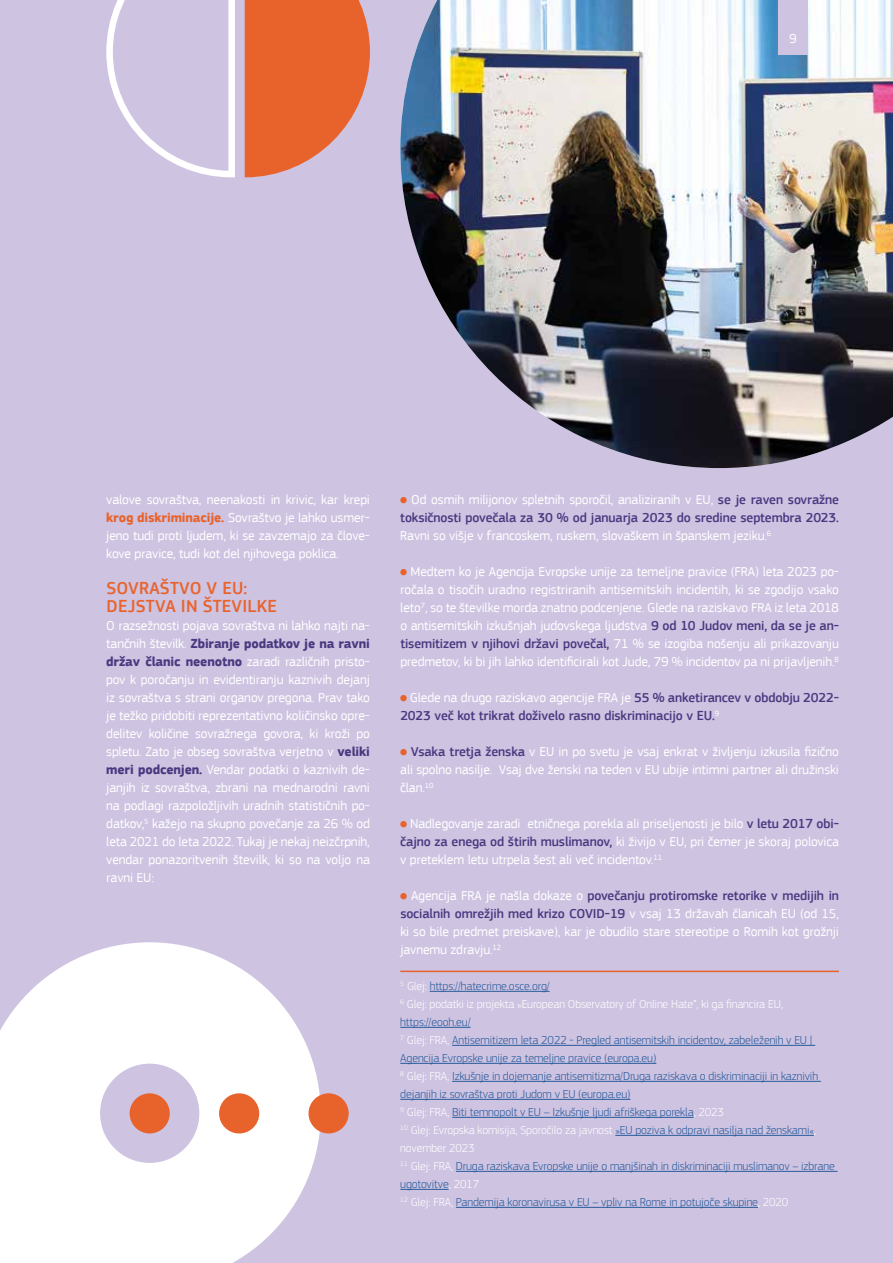
<style>
.page{position:relative;width:893px;height:1263px;background:#cec3e1}
.page>*{position:absolute;margin:0;border:0;box-sizing:border-box;transform-origin:0 0}
.t1{font:500 18px/18px "EC Square Sans Pro";letter-spacing:.01em;color:#e8632c}
.t2{font:13.5px/18px "EC Square Sans Pro";letter-spacing:-.01em;color:#fff;text-align:justify}
.t3{font:500 13.5px/18px "EC Square Sans Pro";letter-spacing:-.01em;color:#493980}
.t4{font:300 12px/18px "EC Square Sans Pro";letter-spacing:-.01em;color:#275b9b}
.s1{font-weight:700;color:#e8632c}
.s2{font-weight:700;color:#493980}
.s3{font-weight:500;color:#493980}
.s4{font-weight:400;color:#fff}
.s5{color:#fff}
</style>
<div class="page">
<svg style="left:245px;top:0;width:125px;height:177px;background:#e47146"></svg>
<svg style="left:106px;top:0;width:129px;height:177px"></svg>
<img style="left:400px;top:0;width:493px;height:468px">
<div style="left:778px;top:0;width:30px;height:54px;background:#cec3e1"></div>
<hr style="left:400px;top:971px;width:439px;height:1px;background:#e8632c">
<hr style="left:430px;top:991px;width:120px;height:1px;background:#275b9b">
<hr style="left:400px;top:1027px;width:71px;height:1px;background:#275b9b">
<hr style="left:452px;top:1045px;width:363px;height:1px;background:#275b9b">
<hr style="left:400px;top:1063px;width:256px;height:1px;background:#275b9b">
<hr style="left:452px;top:1081px;width:369px;height:1px;background:#275b9b">
<hr style="left:400px;top:1099px;width:230px;height:1px;background:#275b9b">
<hr style="left:452px;top:1117px;width:242px;height:1px;background:#275b9b">
<hr style="left:615px;top:1135px;width:199px;height:1px;background:#275b9b">
<hr style="left:456px;top:1171px;width:382px;height:1px;background:#275b9b">
<hr style="left:400px;top:1189px;width:49px;height:1px;background:#275b9b">
<hr style="left:456px;top:1207px;width:302px;height:1px;background:#275b9b">
<div style="left:400px;top:497px;width:7px;height:6px;background:#e8632c;border-radius:50%"></div>
<div style="left:400px;top:569px;width:7px;height:6px;background:#e8632c;border-radius:50%"></div>
<div style="left:400px;top:695px;width:7px;height:6px;background:#e8632c;border-radius:50%"></div>
<div style="left:400px;top:749px;width:7px;height:6px;background:#e8632c;border-radius:50%"></div>
<div style="left:400px;top:821px;width:7px;height:6px;background:#e8632c;border-radius:50%"></div>
<div style="left:400px;top:893px;width:7px;height:6px;background:#e8632c;border-radius:50%"></div>
<svg style="left:0;top:942px;width:321px;height:321px;fill:#fff"></svg>
<div style="left:309px;top:1093px;width:40px;height:40px;background:#e8632c;border-radius:50%"></div>
<div style="left:219px;top:1093px;width:40px;height:40px;background:#e8632c;border-radius:50%"></div>
<p class="t2" style="left:789px;top:29px;width:9px">9</p>
<p class="t2" style="left:106px;top:491px;width:265px">valove sovraštva, neenakosti in krivic, kar krepi <span class="s1">krog diskriminacije.</span> Sovraštvo je lahko usmer&shy;jeno tudi proti ljudem, ki se zavzemajo za člove&shy;kove pravice, tudi kot del njihovega poklica.</p>
<h1 class="t1" style="left:106px;top:579px;width:172px">SOVRAŠTVO V EU:<br>DEJSTVA IN ŠTEVILKE</h1>
<p class="t2" style="left:106px;top:617px;width:265px">O razsežnosti pojava sovraštva ni lahko najti na&shy;tančnih številk. <span class="s2">Zbiranje podatkov je na ravni držav članic neenotno</span> zaradi različnih pristo&shy;pov k poročanju in evidentiranju kaznivih dejanj iz sovraštva s strani organov pregona. Prav tako je težko pridobiti reprezentativno količinsko opre&shy;delitev količine sovražnega govora, ki kroži po spletu. Zato je obseg sovraštva verjetno v <span class="s2">veliki meri podcenjen.</span> Vendar podatki o kaznivih de&shy;janjih iz sovraštva, zbrani na mednarodni ravni na podlagi razpoložljivih uradnih statističnih po&shy;datkov,<sup>5</sup> kažejo na skupno povečanje za 26 % od leta 2021 do leta 2022. Tukaj je nekaj neizčrpnih, vendar ponazoritvenih številk, ki so na voljo na ravni EU:</p>
<p class="t2" style="left:400px;top:491px;width:440px;text-indent:11px">Od osmih milijonov spletnih sporočil, analiziranih v EU, <span class="s3">se je raven sovražne toksičnosti povečala za 30 % od januarja 2023 do sredine septembra 2023.<br></span>Ravni so višje v francoskem, ruskem, slovaškem in španskem jeziku.<sup>6</sup></p>
<p class="t2" style="left:400px;top:563px;width:440px;text-indent:10px">Medtem ko je Agencija Evropske unije za temeljne pravice (FRA) leta 2023 po&shy;ročala o tisočih uradno registriranih antisemitskih incidentih, ki se zgodijo vsako leto<sup>7</sup>, so te številke morda znatno podcenjene. Glede na raziskavo FRA iz leta 2018 o antisemitskih izkušnjah judovskega ljudstva <span class="s3">9 od 10 Judov meni, da se je an&shy;tisemitizem v njihovi državi povečal,</span> 71 % se izogiba nošenju ali prikazovanju predmetov, ki bi jih lahko identificirali kot Jude, 79 % incidentov pa ni prijavljenih.<sup>8</sup></p>
<p class="t3" style="left:400px;top:689px;width:440px;text-indent:10px"><span class="s4">Glede na drugo raziskavo agencije FRA je</span> 55 % anketirancev v obdobju 2022-<br>2023 več kot trikrat doživelo rasno diskriminacijo v EU.<sup>9</sup></p>
<p class="t2" style="left:400px;top:743px;width:440px;text-indent:11px"><span class="s3">Vsaka tretja ženska</span> v EU in po svetu je vsaj enkrat v življenju izkusila fizično ali spolno nasilje. Vsaj dve ženski na teden v EU ubije intimni partner ali družinski član.<sup>10</sup></p>
<p class="t2" style="left:400px;top:815px;width:440px;text-indent:10px">Nadlegovanje zaradi etničnega porekla ali priseljenosti je bilo <span class="s3">v letu 2017 obi&shy;čajno za enega od štirih muslimanov,</span> ki živijo v EU, pri čemer je skoraj polovica v preteklem letu utrpela šest ali več incidentov.<sup>11</sup></p>
<p class="t2" style="left:400px;top:887px;width:440px;text-indent:11px">Agencija FRA je našla dokaze o <span class="s3">povečanju protiromske retorike v medijih in socialnih omrežjih med krizo COVID-19</span> v vsaj 13 državah članicah EU (od 15, ki so bile predmet preiskave), kar je obudilo stare stereotipe o Romih kot grožnji javnemu zdravju.<sup>12</sup></p>
<p class="t4" style="left:400px;top:977px;width:436px"><sup>5</sup> <span class="s5">Glej:</span> https://hatecrime.osce.org/<br><sup>6</sup> <span class="s5">Glej: podatki iz projekta »European Observatory of Online Hate”, ki ga financira EU, </span>https://eooh.eu/<br><sup>7</sup> <span class="s5">Glej: FRA,</span> Antisemitizem leta 2022 - Pregled antisemitskih incidentov, zabeleženih v EU | Agencija Evropske unije za temeljne pravice (europa.eu)<br><sup>8</sup> <span class="s5">Glej: FRA,</span> Izkušnje in dojemanje antisemitizma/Druga raziskava o diskriminaciji in kaznivih dejanjih iz sovraštva proti Judom v EU (europa.eu)<br><sup>9</sup> <span class="s5">Glej: FRA,</span> Biti temnopolt v EU – Izkušnje ljudi afriškega porekla<span class="s5">, 2023<br></span><sup>10</sup> <span class="s5">Glej: Evropska komisija, Sporočilo za javnost</span> »EU poziva k odpravi nasilja nad ženskami«<span class="s5">, november 2023<br></span><sup>11</sup> <span class="s5">Glej: FRA,</span> Druga raziskava Evropske unije o manjšinah in diskriminaciji muslimanov – izbrane ugotovitve<span class="s5">, 2017<br></span><sup>12</sup> <span class="s5">Glej: FRA,</span> Pandemija koronavirusa v EU – vpliv na Rome in potujoče skupine<span class="s5">, 2020</span></p>
</div>
